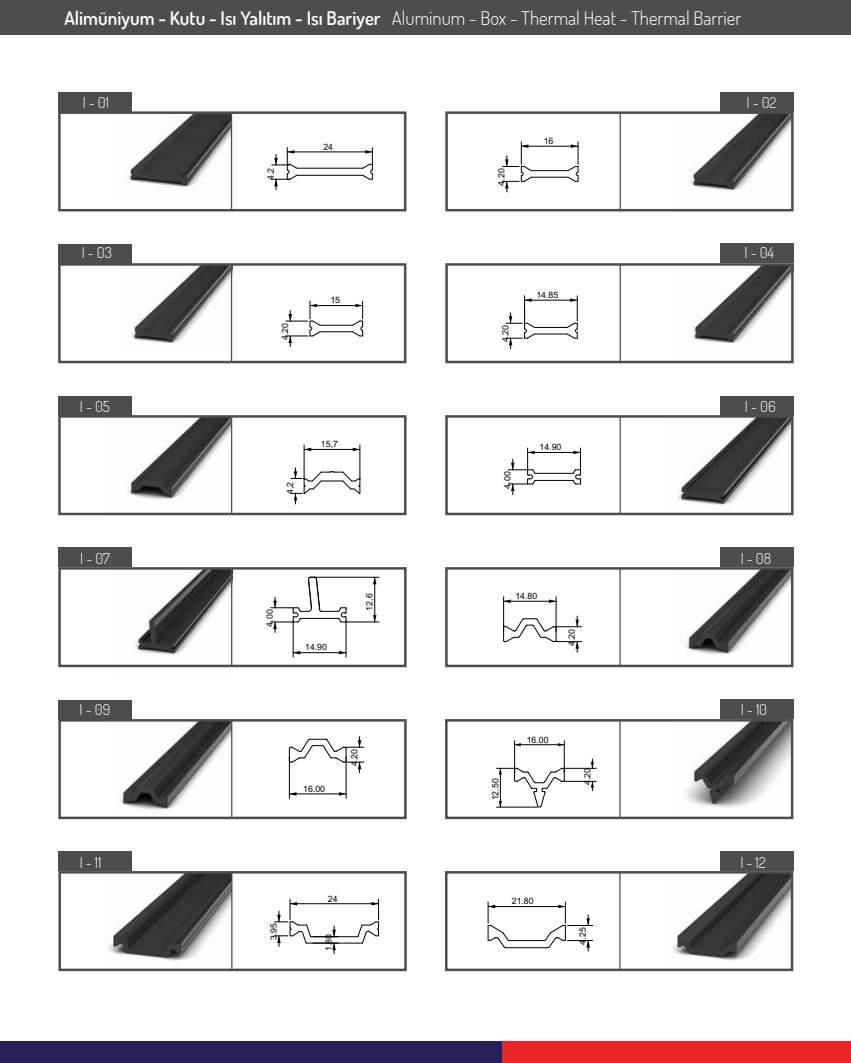
<style>
.page{position:relative;width:851px;height:1063px;background:#fff}
.page>*{position:absolute;margin:0;border:0;box-sizing:border-box;transform-origin:0 0}
.t1{font:300 18.75px "Dosis";color:#fff}
.t2{font:300 15px "Dosis";color:#fff}
.t3{font:8.75px "Arial";color:#000}
.s1{font-weight:600}
</style>
<div class="page">
<div style="left:0;top:1041px;width:502px;height:22px;background:#252158"></div>
<div style="left:502px;top:1041px;width:348px;height:22px;background:#ea2427"></div>
<div style="left:58px;top:92px;width:73px;height:19px;background:#4d4d4d"></div>
<div style="left:58px;top:244px;width:73px;height:20px;background:#4d4d4d"></div>
<div style="left:58px;top:396px;width:73px;height:19px;background:#4d4d4d"></div>
<div style="left:58px;top:548px;width:73px;height:19px;background:#4d4d4d"></div>
<div style="left:58px;top:700px;width:74px;height:19px;background:#4d4d4d"></div>
<div style="left:58px;top:852px;width:74px;height:19px;background:#4d4d4d"></div>
<hr style="left:619px;top:113px;width:1px;height:97px;background:#4d4d4d">
<div style="left:720px;top:92px;width:73px;height:19px;background:#4d4d4d"></div>
<hr style="left:619px;top:264px;width:1px;height:98px;background:#4d4d4d">
<div style="left:720px;top:244px;width:73px;height:19px;background:#4d4d4d"></div>
<hr style="left:619px;top:416px;width:1px;height:98px;background:#4d4d4d">
<div style="left:720px;top:396px;width:73px;height:19px;background:#4d4d4d"></div>
<hr style="left:619px;top:568px;width:1px;height:98px;background:#4d4d4d">
<div style="left:720px;top:548px;width:73px;height:19px;background:#4d4d4d"></div>
<hr style="left:619px;top:720px;width:1px;height:98px;background:#4d4d4d">
<div style="left:720px;top:700px;width:73px;height:19px;background:#4d4d4d"></div>
<hr style="left:619px;top:872px;width:1px;height:98px;background:#4d4d4d">
<div style="left:720px;top:852px;width:73px;height:19px;background:#4d4d4d"></div>
<div style="left:0;top:0;width:850px;height:35px;background:#4d4d4d"></div>
<img style="left:127px;top:114px;width:104px;height:90px">
<div style="left:58px;top:111px;width:348px;height:100px;border:2px solid #4d4d4d"></div>
<hr style="left:231px;top:113px;width:1px;height:97px;background:#4d4d4d">
<img style="left:690px;top:114px;width:100px;height:77px">
<div style="left:445px;top:111px;width:348px;height:100px;border:2px solid #4d4d4d"></div>
<img style="left:131px;top:266px;width:100px;height:84px">
<div style="left:58px;top:263px;width:348px;height:100px;border:2px solid #4d4d4d"></div>
<hr style="left:231px;top:264px;width:1px;height:98px;background:#4d4d4d">
<img style="left:690px;top:266px;width:100px;height:77px">
<div style="left:445px;top:263px;width:348px;height:100px;border:2px solid #4d4d4d"></div>
<img style="left:127px;top:418px;width:104px;height:82px">
<div style="left:58px;top:415px;width:348px;height:100px;border:2px solid #4d4d4d"></div>
<hr style="left:231px;top:416px;width:1px;height:98px;background:#4d4d4d">
<img style="left:678px;top:418px;width:112px;height:87px">
<div style="left:445px;top:415px;width:348px;height:100px;border:2px solid #4d4d4d"></div>
<img style="left:112px;top:570px;width:120px;height:98px">
<div style="left:58px;top:567px;width:348px;height:100px;border:2px solid #4d4d4d"></div>
<hr style="left:231px;top:568px;width:1px;height:98px;background:#4d4d4d">
<img style="left:686px;top:570px;width:104px;height:84px">
<div style="left:445px;top:567px;width:348px;height:100px;border:2px solid #4d4d4d"></div>
<img style="left:112px;top:722px;width:119px;height:98px">
<div style="left:58px;top:719px;width:348px;height:100px;border:2px solid #4d4d4d"></div>
<hr style="left:231px;top:720px;width:1px;height:98px;background:#4d4d4d">
<img style="left:676px;top:722px;width:115px;height:98px">
<div style="left:445px;top:719px;width:348px;height:100px;border:2px solid #4d4d4d"></div>
<img style="left:108px;top:874px;width:123px;height:87px">
<div style="left:58px;top:871px;width:348px;height:100px;border:2px solid #4d4d4d"></div>
<hr style="left:231px;top:872px;width:1px;height:98px;background:#4d4d4d">
<img style="left:663px;top:874px;width:127px;height:98px">
<div style="left:445px;top:871px;width:348px;height:100px;border:2px solid #4d4d4d"></div>
<hr style="left:287px;top:152px;width:85px;height:1px;background:#000">
<svg style="left:362px;top:147px;width:11px;height:33px"></svg>
<hr style="left:297px;top:175px;width:66px;height:1px;background:#000">
<hr style="left:297px;top:168px;width:66px;height:1px;background:#000">
<svg style="left:271px;top:147px;width:26px;height:43px"></svg>
<hr style="left:521px;top:146px;width:57px;height:1px;background:#000">
<svg style="left:567px;top:142px;width:11px;height:40px"></svg>
<hr style="left:531px;top:170px;width:37px;height:1px;background:#000">
<hr style="left:531px;top:177px;width:37px;height:1px;background:#000">
<svg style="left:502px;top:142px;width:30px;height:50px"></svg>
<hr style="left:320px;top:325px;width:32px;height:1px;background:#000">
<hr style="left:320px;top:332px;width:32px;height:1px;background:#000">
<hr style="left:310px;top:305px;width:52px;height:1px;background:#000">
<svg style="left:286px;top:301px;width:35px;height:46px"></svg>
<svg style="left:352px;top:301px;width:11px;height:36px"></svg>
<hr style="left:534px;top:334px;width:33px;height:1px;background:#000">
<hr style="left:534px;top:327px;width:33px;height:1px;background:#000">
<hr style="left:524px;top:300px;width:53px;height:1px;background:#000">
<svg style="left:506px;top:296px;width:29px;height:53px"></svg>
<svg style="left:566px;top:296px;width:12px;height:43px"></svg>
<hr style="left:304px;top:445px;width:1px;height:35px;background:#000">
<hr style="left:359px;top:445px;width:1px;height:35px;background:#000">
<hr style="left:304px;top:449px;width:56px;height:1px;background:#000">
<svg style="left:304px;top:448px;width:7px;height:3px"></svg>
<svg style="left:353px;top:448px;width:7px;height:3px"></svg>
<svg style="left:291px;top:468px;width:69px;height:36px"></svg>
<hr style="left:535px;top:480px;width:37px;height:1px;background:#000">
<hr style="left:535px;top:473px;width:37px;height:1px;background:#000">
<hr style="left:527px;top:452px;width:53px;height:1px;background:#000">
<svg style="left:508px;top:448px;width:28px;height:47px"></svg>
<svg style="left:572px;top:448px;width:9px;height:37px"></svg>
<hr style="left:314px;top:577px;width:65px;height:1px;background:#000">
<hr style="left:346px;top:622px;width:33px;height:1px;background:#000">
<hr style="left:374px;top:577px;width:1px;height:45px;background:#000">
<svg style="left:373px;top:615px;width:3px;height:7px"></svg>
<svg style="left:373px;top:577px;width:3px;height:7px"></svg>
<hr style="left:293px;top:621px;width:1px;height:36px;background:#000">
<hr style="left:346px;top:621px;width:1px;height:36px;background:#000">
<hr style="left:293px;top:652px;width:53px;height:1px;background:#000">
<svg style="left:293px;top:651px;width:7px;height:3px"></svg>
<svg style="left:339px;top:651px;width:7px;height:3px"></svg>
<svg style="left:270px;top:577px;width:77px;height:56px"></svg>
<hr style="left:301px;top:618px;width:37px;height:1px;background:#000">
<svg style="left:503px;top:616px;width:78px;height:36px"></svg>
<hr style="left:503px;top:597px;width:1px;height:35px;background:#000">
<hr style="left:555px;top:597px;width:1px;height:35px;background:#000">
<hr style="left:503px;top:601px;width:53px;height:1px;background:#000">
<svg style="left:503px;top:599px;width:7px;height:4px"></svg>
<svg style="left:549px;top:599px;width:7px;height:4px"></svg>
<svg style="left:289px;top:737px;width:75px;height:36px"></svg>
<hr style="left:289px;top:757px;width:1px;height:41px;background:#000">
<hr style="left:346px;top:757px;width:1px;height:41px;background:#000">
<hr style="left:289px;top:794px;width:57px;height:1px;background:#000">
<svg style="left:289px;top:792px;width:7px;height:4px"></svg>
<svg style="left:339px;top:792px;width:7px;height:4px"></svg>
<svg style="left:496px;top:768px;width:69px;height:40px"></svg>
<hr style="left:564px;top:781px;width:32px;height:1px;background:#000">
<hr style="left:564px;top:768px;width:32px;height:1px;background:#000">
<svg style="left:590px;top:781px;width:4px;height:10px"></svg>
<svg style="left:590px;top:759px;width:4px;height:9px"></svg>
<hr style="left:514px;top:741px;width:1px;height:32px;background:#000">
<hr style="left:564px;top:741px;width:1px;height:32px;background:#000">
<hr style="left:514px;top:744px;width:50px;height:1px;background:#000">
<svg style="left:514px;top:743px;width:6px;height:3px"></svg>
<svg style="left:558px;top:743px;width:6px;height:3px"></svg>
<svg style="left:274px;top:899px;width:105px;height:55px"></svg>
<hr style="left:506px;top:947px;width:41px;height:1px;background:#000">
<hr style="left:509px;top:940px;width:34px;height:1px;background:#000">
<hr style="left:488px;top:906px;width:77px;height:1px;background:#000">
<svg style="left:487px;top:902px;width:23px;height:46px"></svg>
<svg style="left:543px;top:902px;width:49px;height:49px"></svg>
<h1 class="t1" style="left:64px;top:5px;width:678px"><span class="s1">Alimüniyum - Kutu - Isı Yalıtım - Isı Bariyer</span> Aluminum - Box - Thermal Heat - Thermal Barrier</h1>
<h2 class="t2" style="left:83px;top:93px;width:28px">I - 01</h2>
<h2 class="t2" style="left:746px;top:93px;width:32px">I - 02</h2>
<p class="t3" style="left:323px;top:142px;width:11px">24</p>
<p class="t3" style="left:543px;top:136px;width:11px">16</p>
<p class="t3" style="left:266px;top:180px;width:14px;rotate:-90deg">4.2</p>
<p class="t3" style="left:496px;top:186px;width:19px;rotate:-90deg">4.20</p>
<h2 class="t2" style="left:82px;top:243px;width:32px">I - 03</h2>
<h2 class="t2" style="left:744px;top:243px;width:31px">I - 04</h2>
<p class="t3" style="left:330px;top:295px;width:11px">15</p>
<p class="t3" style="left:536px;top:290px;width:23px">14.85</p>
<p class="t3" style="left:280px;top:340px;width:19px;rotate:-90deg">4.20</p>
<p class="t3" style="left:500px;top:342px;width:19px;rotate:-90deg">4.20</p>
<h2 class="t2" style="left:80px;top:396px;width:32px">I - 05</h2>
<h2 class="t2" style="left:744px;top:396px;width:32px">I - 06</h2>
<p class="t3" style="left:321px;top:439px;width:19px">15,7</p>
<p class="t3" style="left:539px;top:442px;width:23px">14.90</p>
<p class="t3" style="left:285px;top:494px;width:14px;rotate:-90deg">4,2</p>
<p class="t3" style="left:502px;top:489px;width:19px;rotate:-90deg">4.00</p>
<h2 class="t2" style="left:80px;top:549px;width:31px">I - 07</h2>
<h2 class="t2" style="left:740px;top:549px;width:32px">I - 08</h2>
<p class="t3" style="left:265px;top:626px;width:19px;rotate:-90deg">4.00</p>
<p class="t3" style="left:364px;top:611px;width:19px;rotate:-90deg">12,6</p>
<p class="t3" style="left:515px;top:591px;width:23px">14.80</p>
<p class="t3" style="left:305px;top:642px;width:23px">14.90</p>
<p class="t3" style="left:567px;top:646px;width:19px;rotate:-90deg">4.20</p>
<h2 class="t2" style="left:80px;top:700px;width:32px">I - 09</h2>
<h2 class="t2" style="left:740px;top:700px;width:28px">I - 10</h2>
<p class="t3" style="left:526px;top:735px;width:23px">16.00</p>
<p class="t3" style="left:349px;top:766px;width:19px;rotate:-90deg">4.20</p>
<p class="t3" style="left:303px;top:784px;width:23px">16.00</p>
<p class="t3" style="left:490px;top:800px;width:23px;rotate:-90deg">12.50</p>
<p class="t3" style="left:582px;top:785px;width:19px;rotate:-90deg">4.20</p>
<h2 class="t2" style="left:80px;top:853px;width:23px">I - 11</h2>
<h2 class="t2" style="left:740px;top:853px;width:27px">I - 12</h2>
<p class="t3" style="left:328px;top:893px;width:11px">24</p>
<p class="t3" style="left:511px;top:896px;width:23px">21.80</p>
<p class="t3" style="left:268px;top:940px;width:19px;rotate:-90deg">3.95</p>
<p class="t3" style="left:324px;top:951px;width:19px;rotate:-90deg">1.80</p>
<p class="t3" style="left:577px;top:945px;width:19px;rotate:-90deg">4.25</p>
</div>
